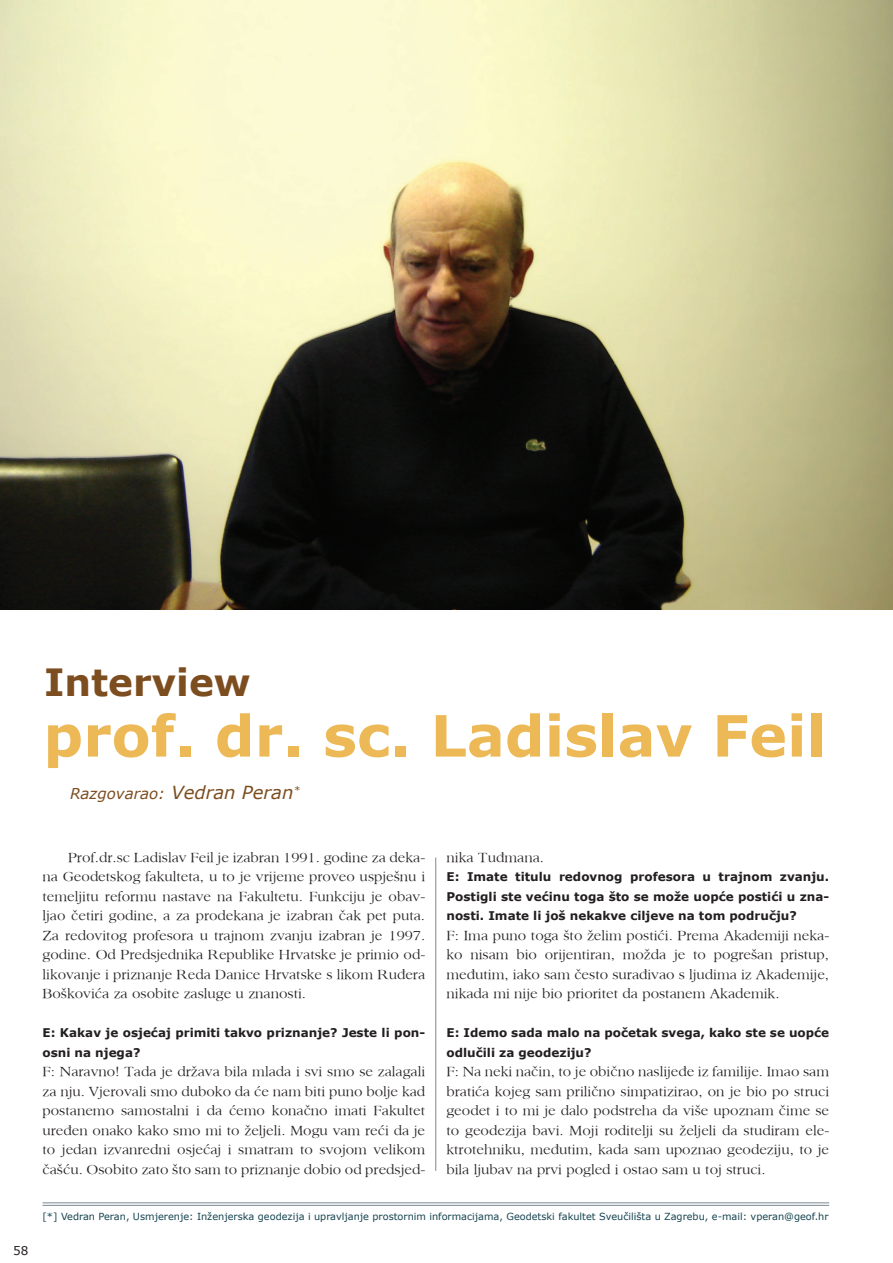
<style>
.page{position:relative;width:893px;height:1263px;background:#fff}
.page>*{position:absolute;margin:0;border:0;box-sizing:border-box;transform-origin:0 0}
.t1{font:700 57px "Verdana";color:#ecb956}
.t2{font:700 37.5px "Verdana";color:#7c4d1e}
.t3{font:italic 15px "Verdana";color:#7c4d1e}
.t4{font:14.25px/19.5px "Sanford";color:#231f20;text-align:justify}
.t5{font:700 12px/19.5px "Verdana";color:#231f20}
.t6{font:12px "Verdana";color:#231f20}
.t7{font:9.75px "Verdana";color:#154350}
.s1{font-size:18px}
</style>
<div class="page">
<hr style="left:43px;top:1202px;width:786px;height:1px;background:#798892">
<hr style="left:43px;top:1205px;width:786px;height:1px;background:#798892">
<img style="left:0;top:0;width:893px;height:609px">
<hr style="left:435px;top:857px;width:1px;height:314px;background:#798892">
<h2 class="t2" style="left:44px;top:659px;width:208px">Interview</h2>
<h1 class="t1" style="left:43px;top:699px;width:784px">prof. dr. sc. Ladislav Feil</h1>
<p class="t3" style="left:70px;top:784px;width:231px">Razgovarao: <span class="s1">Vedran Peran</span><sup>*</sup></p>
<p class="t6" style="left:13px;top:1243px;width:17px">58</p>
<p class="t4" style="left:43px;top:847px;width:384px;text-indent:26px">Prof.dr.sc Ladislav Feil je izabran 1991. godine za deka&shy;na Geodetskog fakulteta, u to je vrijeme proveo uspješnu i temeljitu reformu nastave na Fakultetu. Funkciju je obav&shy;ljao četiri godine, a za prodekana je izabran čak pet puta.<br>Za redovitog profesora u trajnom zvanju izabran je 1997. godine. Od Predsjednika Republike Hrvatske je primio od&shy;likovanje i priznanje Reda Danice Hrvatske s likom Ruđera Boškovića za osobite zasluge u znanosti.</p>
<p class="t5" style="left:43px;top:1022px;width:384px">E: Kakav je osjećaj primiti takvo priznanje? Jeste li pon&shy;osni na njega?</p>
<p class="t4" style="left:43px;top:1061px;width:384px">F: Naravno! Tada je država bila mlada i svi smo se zalagali za nju. Vjerovali smo duboko da će nam biti puno bolje kad postanemo samostalni i da ćemo konačno imati Fakultet uređen onako kako smo mi to željeli. Mogu vam reći da je to jedan izvanredni osjećaj i smatram to svojom velikom čašću. Osobito zato što sam to priznanje dobio od predsjed-</p>
<p class="t4" style="left:446px;top:847px;width:99px">nika Tuđmana.</p>
<p class="t5" style="left:446px;top:866px;width:384px;text-align:justify">E: Imate titulu redovnog profesora u trajnom zvanju.<br>Postigli ste većinu toga što se može uopće postići u zna&shy;nosti. Imate li još nekakve ciljeve na tom području?</p>
<p class="t4" style="left:446px;top:925px;width:384px">F: Ima puno toga što želim postići. Prema Akademiji neka&shy;ko nisam bio orijentiran, možda je to pogrešan pristup, međutim, iako sam često surađivao s ljudima iz Akademije, nikada mi nije bio prioritet da postanem Akademik.</p>
<p class="t5" style="left:446px;top:1022px;width:384px">E: Idemo sada malo na početak svega, kako ste se uopće odlučili za geodeziju?</p>
<p class="t4" style="left:446px;top:1061px;width:384px">F: Na neki način, to je obično naslijeđe iz familije. Imao sam bratića kojeg sam prilično simpatizirao, on je bio po struci geodet i to mi je dalo podstreha da više upoznam čime se to geodezija bavi. Moji roditelji su željeli da studiram ele&shy;ktrotehniku, međutim, kada sam upoznao geodeziju, to je bila ljubav na prvi pogled i ostao sam u toj struci.</p>
<p class="t7" style="left:43px;top:1211px;width:788px">[*] Vedran Peran, Usmjerenje: Inženjerska geodezija i upravljanje prostornim informacijama, Geodetski fakultet Sveučilišta u Zagrebu, e-mail: vperan@geof.hr</p>
</div>
